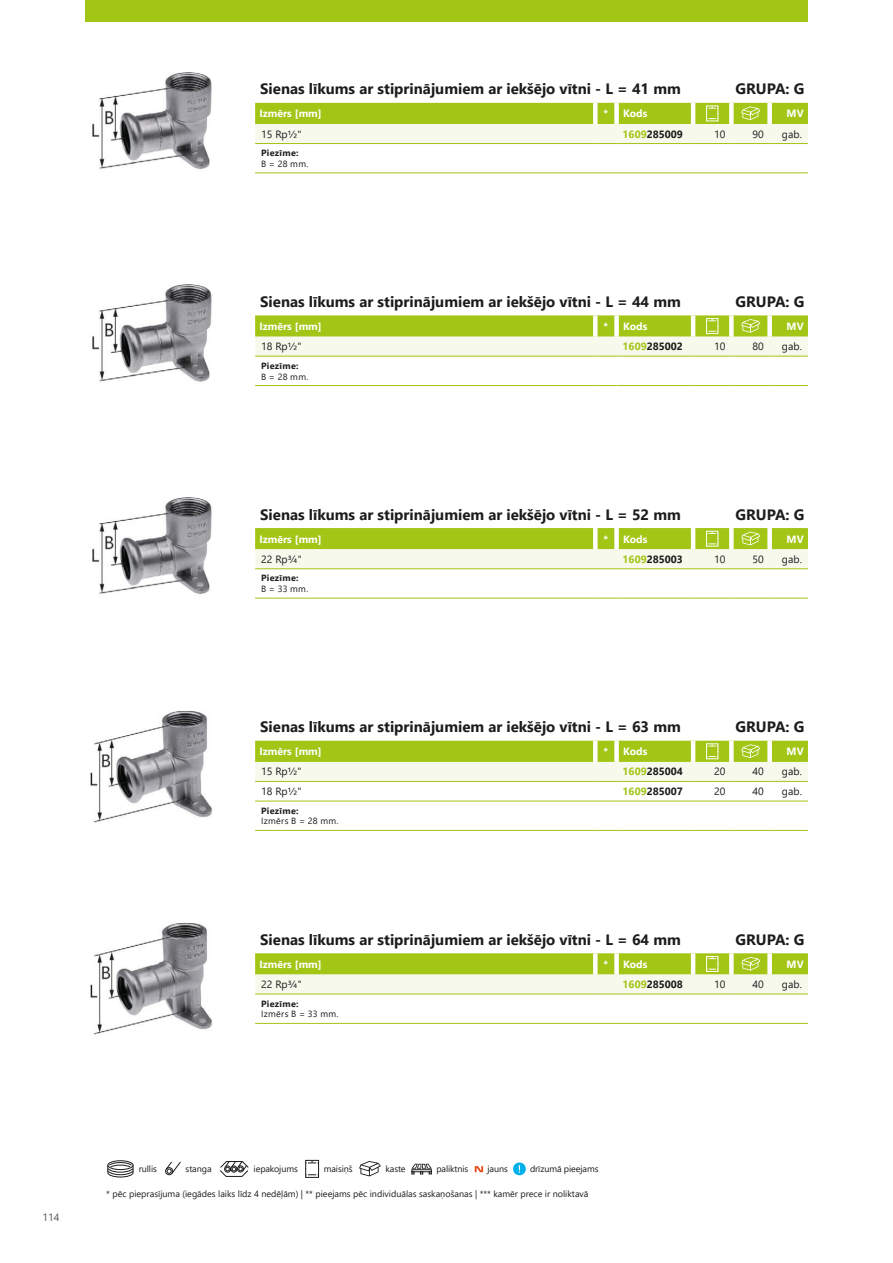
<style>
.page{position:relative;width:893px;height:1263px;background:#fff}
.page>*{position:absolute;margin:0;border:0;box-sizing:border-box;transform-origin:0 0}
.t1{font:700 15px "Segoe UI";color:#1c1c1b}
.t2{font:700 10.5px "Segoe UI";color:#fff}
.t3{font:10.5px "Segoe UI";color:#1c1c1b}
.t4{font:700 10.5px "Segoe UI";color:#1c1c1b}
.t5{font:10.5px "Segoe UI";color:#575656}
.t6{font:9px "Segoe UI";color:#1c1c1b}
.t7{font:700 9px "Segoe UI";letter-spacing:.035em;color:#1c1c1b}
.t8{font:9px "Segoe UI";letter-spacing:.035em;color:#1c1c1b}
.s1{color:#a2c516}
</style>
<div class="page">
<div style="left:107px;top:1160px;width:26px;height:10px;border:1px solid #1c1c1b;border-radius:50%"></div>
<svg style="left:107px;top:1162px;width:27px;height:16px"></svg>
<div style="left:165px;top:1167px;width:8px;height:8px;border:1px solid #1c1c1b;border-radius:50%"></div>
<svg style="left:165px;top:1161px;width:16px;height:13px"></svg>
<svg style="left:220px;top:1161px;width:29px;height:16px"></svg>
<svg style="left:305px;top:1159px;width:15px;height:19px"></svg>
<svg style="left:359px;top:1161px;width:22px;height:15px"></svg>
<svg style="left:411px;top:1164px;width:21px;height:10px"></svg>
<svg style="left:475px;top:1166px;width:8px;height:6px"></svg>
<svg style="left:513px;top:1162px;width:13px;height:13px"></svg>
<div style="left:85px;top:0;width:723px;height:21px;background:#a2c516"></div>
<hr style="left:255px;top:173px;width:340px;height:1px;background:#a2c516">
<svg style="left:595px;top:173px;width:22px;height:1px"></svg>
<hr style="left:617px;top:173px;width:76px;height:1px;background:#a2c516">
<hr style="left:693px;top:173px;width:38px;height:1px;background:#a2c516">
<hr style="left:731px;top:173px;width:39px;height:1px;background:#a2c516">
<hr style="left:770px;top:173px;width:38px;height:1px;background:#a2c516">
<svg style="left:255px;top:103px;width:553px;height:41px;background:#ccde80"></svg>
<img style="left:92px;top:72px;width:120px;height:98px">
<hr style="left:255px;top:385px;width:340px;height:1px;background:#a2c516">
<svg style="left:595px;top:385px;width:22px;height:1px"></svg>
<hr style="left:617px;top:385px;width:76px;height:1px;background:#a2c516">
<hr style="left:693px;top:385px;width:38px;height:1px;background:#a2c516">
<hr style="left:731px;top:385px;width:39px;height:1px;background:#a2c516">
<hr style="left:770px;top:385px;width:38px;height:1px;background:#a2c516">
<svg style="left:255px;top:315px;width:553px;height:42px;background:#ccdf82"></svg>
<img style="left:92px;top:285px;width:120px;height:97px">
<hr style="left:255px;top:598px;width:340px;height:1px;background:#a2c516">
<svg style="left:595px;top:598px;width:22px;height:1px"></svg>
<hr style="left:617px;top:598px;width:76px;height:1px;background:#a2c516">
<hr style="left:693px;top:598px;width:38px;height:1px;background:#a2c516">
<hr style="left:731px;top:598px;width:39px;height:1px;background:#a2c516">
<hr style="left:770px;top:598px;width:38px;height:1px;background:#a2c516">
<svg style="left:255px;top:528px;width:553px;height:41px;background:#ccde81"></svg>
<img style="left:92px;top:497px;width:120px;height:98px">
<hr style="left:255px;top:801px;width:340px;height:1px;background:#a2c516">
<svg style="left:595px;top:801px;width:22px;height:1px"></svg>
<hr style="left:617px;top:801px;width:76px;height:1px;background:#a2c516">
<hr style="left:693px;top:801px;width:38px;height:1px;background:#a2c516">
<hr style="left:731px;top:801px;width:39px;height:1px;background:#a2c516">
<hr style="left:770px;top:801px;width:38px;height:1px;background:#a2c516">
<hr style="left:255px;top:830px;width:340px;height:1px;background:#a2c516">
<svg style="left:595px;top:830px;width:22px;height:1px"></svg>
<hr style="left:617px;top:830px;width:76px;height:1px;background:#a2c516">
<hr style="left:693px;top:830px;width:38px;height:1px;background:#a2c516">
<hr style="left:731px;top:830px;width:39px;height:1px;background:#a2c516">
<hr style="left:770px;top:830px;width:38px;height:1px;background:#a2c516">
<svg style="left:255px;top:741px;width:553px;height:41px;background:#ccde80"></svg>
<img style="left:90px;top:711px;width:122px;height:112px">
<hr style="left:255px;top:1023px;width:340px;height:1px;background:#a2c516">
<svg style="left:595px;top:1023px;width:22px;height:1px"></svg>
<hr style="left:617px;top:1023px;width:76px;height:1px;background:#a2c516">
<hr style="left:693px;top:1023px;width:38px;height:1px;background:#a2c516">
<hr style="left:731px;top:1023px;width:39px;height:1px;background:#a2c516">
<hr style="left:770px;top:1023px;width:38px;height:1px;background:#a2c516">
<svg style="left:255px;top:953px;width:553px;height:42px;background:#cddf82"></svg>
<img style="left:90px;top:923px;width:122px;height:112px">
<p class="t1" style="left:260px;top:75px;width:422px">Sienas līkums ar stiprinājumiem ar iekšējo vītni - L = 41 mm</p>
<p class="t1" style="left:735px;top:75px;width:71px">GRUPA: G</p>
<p class="t2" style="left:259px;top:104px;width:64px">Izmērs [mm]</p>
<p class="t2" style="left:604px;top:109px;width:45px">* Kods</p>
<p class="t2" style="left:787px;top:109px;width:19px">MV</p>
<p class="t3" style="left:261px;top:130px;width:42px">15 Rp½"</p>
<p class="t4" style="left:623px;top:130px;width:62px"><span class="s1">1609</span>285009</p>
<p class="t3" style="left:714px;top:130px;width:13px">10</p>
<p class="t3" style="left:752px;top:130px;width:13px">90</p>
<p class="t3" style="left:782px;top:124px;width:21px">gab.</p>
<p class="t7" style="left:261px;top:144px;width:39px">Piezīme:</p>
<p class="t6" style="left:261px;top:155px;width:49px">B = 28 mm.</p>
<p class="t1" style="left:260px;top:287px;width:422px">Sienas līkums ar stiprinājumiem ar iekšējo vītni - L = 44 mm</p>
<p class="t1" style="left:735px;top:287px;width:71px">GRUPA: G</p>
<p class="t2" style="left:259px;top:316px;width:64px">Izmērs [mm]</p>
<p class="t2" style="left:604px;top:322px;width:45px">* Kods</p>
<p class="t2" style="left:787px;top:322px;width:19px">MV</p>
<p class="t3" style="left:261px;top:342px;width:42px">18 Rp½"</p>
<p class="t4" style="left:623px;top:342px;width:62px"><span class="s1">1609</span>285002</p>
<p class="t3" style="left:714px;top:342px;width:13px">10</p>
<p class="t3" style="left:752px;top:342px;width:13px">80</p>
<p class="t3" style="left:782px;top:336px;width:21px">gab.</p>
<p class="t7" style="left:261px;top:357px;width:39px">Piezīme:</p>
<p class="t6" style="left:261px;top:368px;width:49px">B = 28 mm.</p>
<p class="t1" style="left:260px;top:500px;width:422px">Sienas līkums ar stiprinājumiem ar iekšējo vītni - L = 52 mm</p>
<p class="t1" style="left:735px;top:500px;width:71px">GRUPA: G</p>
<p class="t2" style="left:259px;top:529px;width:64px">Izmērs [mm]</p>
<p class="t2" style="left:604px;top:535px;width:45px">* Kods</p>
<p class="t2" style="left:787px;top:535px;width:19px">MV</p>
<p class="t3" style="left:261px;top:555px;width:42px">22 Rp¾"</p>
<p class="t4" style="left:623px;top:555px;width:62px"><span class="s1">1609</span>285003</p>
<p class="t3" style="left:714px;top:555px;width:13px">10</p>
<p class="t3" style="left:752px;top:555px;width:13px">50</p>
<p class="t3" style="left:782px;top:549px;width:21px">gab.</p>
<p class="t7" style="left:261px;top:570px;width:39px">Piezīme:</p>
<p class="t6" style="left:261px;top:580px;width:49px">B = 33 mm.</p>
<p class="t1" style="left:260px;top:713px;width:422px">Sienas līkums ar stiprinājumiem ar iekšējo vītni - L = 63 mm</p>
<p class="t1" style="left:735px;top:713px;width:71px">GRUPA: G</p>
<p class="t2" style="left:259px;top:741px;width:64px">Izmērs [mm]</p>
<p class="t2" style="left:604px;top:747px;width:45px">* Kods</p>
<p class="t2" style="left:787px;top:747px;width:19px">MV</p>
<p class="t3" style="left:261px;top:768px;width:42px">15 Rp½"</p>
<p class="t4" style="left:623px;top:768px;width:62px"><span class="s1">1609</span>285004</p>
<p class="t3" style="left:714px;top:768px;width:13px">20</p>
<p class="t3" style="left:752px;top:768px;width:13px">40</p>
<p class="t3" style="left:782px;top:762px;width:21px">gab.</p>
<p class="t3" style="left:261px;top:787px;width:42px">18 Rp½"</p>
<p class="t4" style="left:623px;top:787px;width:62px"><span class="s1">1609</span>285007</p>
<p class="t3" style="left:714px;top:787px;width:13px">20</p>
<p class="t3" style="left:752px;top:787px;width:13px">40</p>
<p class="t3" style="left:782px;top:781px;width:21px">gab.</p>
<p class="t7" style="left:261px;top:802px;width:39px">Piezīme:</p>
<p class="t8" style="left:261px;top:813px;width:79px">Izmērs B = 28 mm.</p>
<p class="t1" style="left:260px;top:925px;width:422px">Sienas līkums ar stiprinājumiem ar iekšējo vītni - L = 64 mm</p>
<p class="t1" style="left:735px;top:925px;width:71px">GRUPA: G</p>
<p class="t2" style="left:259px;top:954px;width:64px">Izmērs [mm]</p>
<p class="t2" style="left:604px;top:960px;width:45px">* Kods</p>
<p class="t2" style="left:787px;top:960px;width:19px">MV</p>
<p class="t3" style="left:261px;top:980px;width:42px">22 Rp¾"</p>
<p class="t4" style="left:623px;top:980px;width:62px"><span class="s1">1609</span>285008</p>
<p class="t3" style="left:714px;top:980px;width:13px">10</p>
<p class="t3" style="left:752px;top:980px;width:13px">40</p>
<p class="t3" style="left:782px;top:974px;width:21px">gab.</p>
<p class="t7" style="left:261px;top:995px;width:39px">Piezīme:</p>
<p class="t8" style="left:261px;top:1006px;width:79px">Izmērs B = 33 mm.</p>
<p class="t5" style="left:43px;top:1213px;width:18px">114</p>
<p class="t6" style="left:139px;top:1165px;width:20px">rullis</p>
<p class="t6" style="left:186px;top:1165px;width:27px">stanga</p>
<p class="t6" style="left:254px;top:1160px;width:46px">iepakojums</p>
<p class="t6" style="left:324px;top:1160px;width:30px">maisiņš</p>
<p class="t6" style="left:385px;top:1165px;width:22px">kaste</p>
<p class="t6" style="left:436px;top:1165px;width:33px">paliktnis</p>
<p class="t6" style="left:487px;top:1160px;width:22px">jauns</p>
<p class="t6" style="left:530px;top:1160px;width:70px">drīzumā pieejams</p>
<p class="t6" style="left:106px;top:1185px;width:484px">* pēc pieprasījuma (iegādes laiks līdz 4 nedēļām) | ** pieejams pēc individuālas saskaņošanas | *** kamēr prece ir noliktavā</p>
</div>
